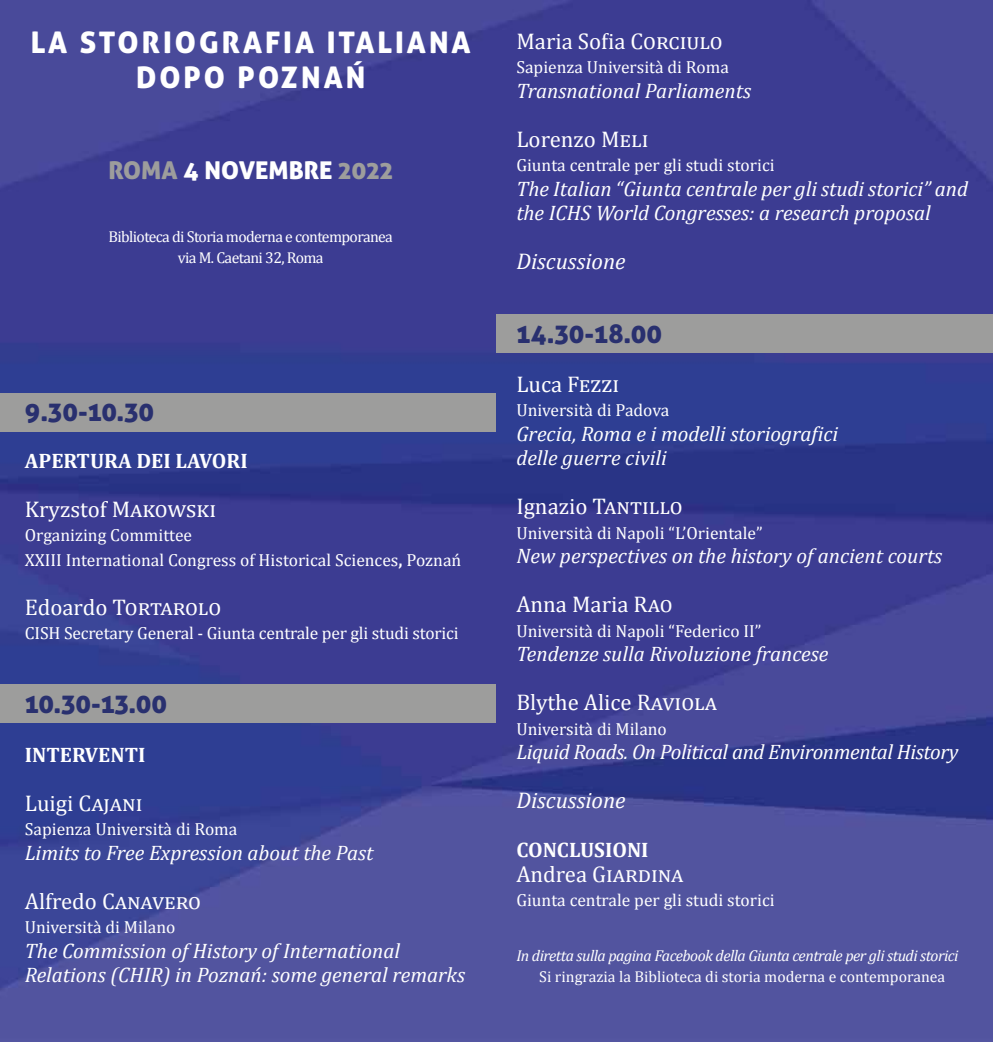
<style>
.page{position:relative;width:993px;height:1042px;background:#fff}
.page>*{position:absolute;margin:0;border:0;box-sizing:border-box;transform-origin:0 0}
.t1{font:29.75px/35px "Aller Display";letter-spacing:.1em;color:#fff;text-align:center}
.t2{font:26.25px "Aller Display";color:#29306f}
.t3{font:24.5px "Aller Display";color:#fff}
.t4{font:22.75px "Cambria";color:#fff}
.t5{font:italic 22.75px "Cambria";color:#fff}
.t6{font:italic 21px/24.5px "Cambria";color:#fff}
.t7{font:italic 21px "Cambria";letter-spacing:-.02em;color:#fff}
.t8{font:700 21px "Cambria";color:#fff}
.t9{font:17.5px/24.5px "Cambria";color:#fff}
.t10{font:italic 15.75px "Cambria";letter-spacing:-.03em;color:#fff}
.t11{font:15.75px/21px "Cambria";letter-spacing:-.04em;color:#fff;text-align:center}
.t12{font:15.75px "Cambria";color:#fff}
.s1{color:#9d9d9c}
.s2{font-weight:700}
</style>
<div class="page">
<img style="left:0;top:0;width:992px;height:1042px">
<div style="left:0;top:393px;width:495px;height:39px;background:#9d9d9c"></div>
<div style="left:496px;top:314px;width:496px;height:38px;background:#9d9d9c"></div>
<div style="left:0;top:685px;width:495px;height:38px;background:#9d9d9c"></div>
<h1 class="t1" style="left:31px;top:24px;width:441px">LA STORIOGRAFIA ITALIANA<br>DOPO POZNAŃ</h1>
<h3 class="t3" style="left:108px;top:155px;width:286px"><span class="s1">ROMA</span> 4 NOVEMBRE <span class="s1">2022</span></h3>
<p class="t11" style="left:108px;top:226px;width:286px">Biblioteca di Storia moderna e contemporanea via M. Caetani 32, Roma</p>
<h2 class="t2" style="left:25px;top:394px;width:131px">9.30-10.30</h2>
<p class="t8" style="left:25px;top:446px;width:224px">APERTURA DEI LAVORI</p>
<h3 class="t4" style="left:25px;top:496px;width:193px">Kryzstof Makowski</h3>
<p class="t9" style="left:25px;top:523px;width:438px">Organizing Committee<br>XXIII International Congress of Historical Sciences<span class="s2">,</span> Poznań</p>
<h3 class="t4" style="left:25px;top:594px;width:198px">Edoardo Tortarolo</h3>
<p class="t9" style="left:25px;top:621px;width:435px">CISH Secretary General - Giunta centrale per gli studi storici</p>
<h2 class="t2" style="left:25px;top:687px;width:144px">10.30-13.00</h2>
<p class="t8" style="left:25px;top:740px;width:122px">INTERVENTI</p>
<h3 class="t4" style="left:25px;top:790px;width:119px">Luigi Cajani</h3>
<p class="t9" style="left:25px;top:817px;width:214px">Sapienza Università di Roma</p>
<p class="t6" style="left:25px;top:839px;width:350px">Limits to Free Expression about the Past</p>
<h3 class="t4" style="left:25px;top:888px;width:178px">Alfredo Canavero</h3>
<p class="t9" style="left:25px;top:915px;width:152px">Università di Milano</p>
<p class="t6" style="left:25px;top:937px;width:441px">The Commission of History of International<br>Relations (CHIR) in Poznań: some general remarks</p>
<h3 class="t4" style="left:516px;top:28px;width:208px">Maria Sofia Corciulo</h3>
<p class="t9" style="left:516px;top:55px;width:214px">Sapienza Università di Roma</p>
<p class="t6" style="left:516px;top:77px;width:236px">Transnational Parliaments</p>
<h3 class="t4" style="left:516px;top:126px;width:134px">Lorenzo Meli</h3>
<p class="t9" style="left:516px;top:153px;width:260px">Giunta centrale per gli studi storici</p>
<p class="t6" style="left:516px;top:175px;width:453px">The Italian “Giunta centrale per gli studi storici” and the ICHS World Congresses: a research proposal</p>
<h3 class="t5" style="left:516px;top:245px;width:111px">Discussione</h3>
<h2 class="t2" style="left:516px;top:317px;width:147px">14.30-18.00</h2>
<h3 class="t4" style="left:516px;top:371px;width:104px">Luca Fezzi</h3>
<p class="t9" style="left:516px;top:398px;width:154px">Università di Padova</p>
<p class="t6" style="left:516px;top:420px;width:323px">Grecia, Roma e i modelli storiografici delle guerre civili</p>
<h3 class="t4" style="left:516px;top:493px;width:168px">Ignazio Tantillo</h3>
<p class="t9" style="left:516px;top:520px;width:248px">Università di Napoli “L’Orientale”</p>
<p class="t6" style="left:516px;top:543px;width:427px">New perspectives on the history of ancient courts</p>
<h3 class="t4" style="left:516px;top:591px;width:158px">Anna Maria Rao</h3>
<p class="t9" style="left:516px;top:618px;width:246px">Università di Napoli “Federico II”</p>
<p class="t6" style="left:516px;top:641px;width:313px">Tendenze sulla Rivoluzione francese</p>
<h3 class="t4" style="left:516px;top:689px;width:201px">Blythe Alice Raviola</h3>
<p class="t9" style="left:516px;top:716px;width:152px">Università di Milano</p>
<p class="t7" style="left:516px;top:737px;width:443px">Liquid Roads. On Political and Environmental History</p>
<h3 class="t5" style="left:516px;top:784px;width:111px">Discussione</h3>
<p class="t8" style="left:516px;top:835px;width:134px">CONCLUSIONI</p>
<h3 class="t4" style="left:516px;top:861px;width:167px">Andrea Giardina</h3>
<p class="t9" style="left:516px;top:888px;width:260px">Giunta centrale per gli studi storici</p>
<p class="t10" style="left:516px;top:944px;width:443px">In diretta sulla pagina Facebook della Giunta centrale per gli studi storici</p>
<p class="t12" style="left:539px;top:967px;width:407px">Si ringrazia la Biblioteca di storia moderna e contemporanea</p>
</div>
